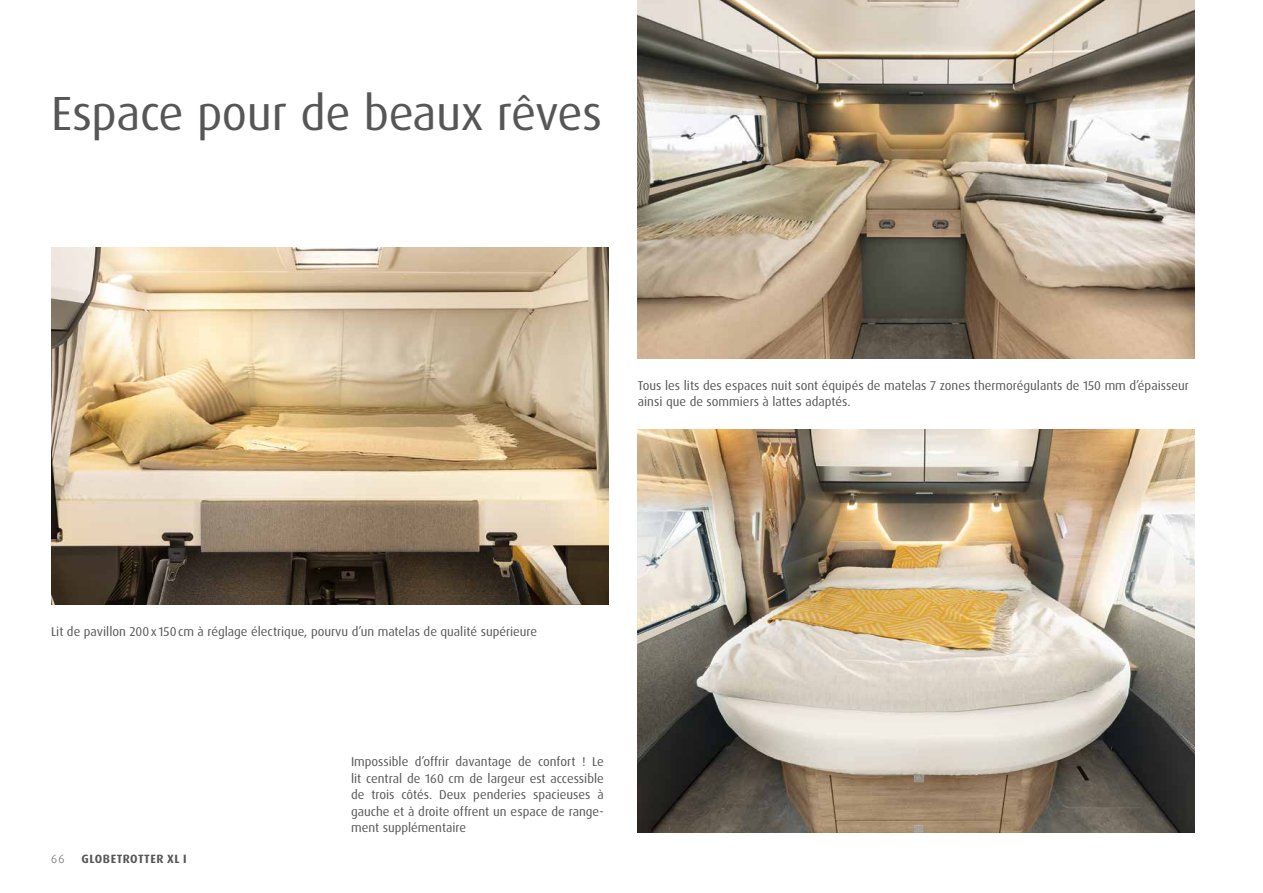
<style>
.page{position:relative;width:1263px;height:893px;background:#fff}
.page>*{position:absolute;margin:0;border:0;box-sizing:border-box;transform-origin:0 0}
.t1{font:48px "Dax OT";letter-spacing:-.01em;color:#565656}
.t2{font:12.75px/16.5px "Dax OT";color:#565656;text-align:justify}
.t3{font:700 12px "Dax Pro";letter-spacing:.04em;color:#565656}
.t4{font:300 12px "Dax OT";color:#565656}
</style>
<div class="page">
<img style="left:638px;top:429px;width:557px;height:403px">
<img style="left:638px;top:0;width:557px;height:359px">
<img style="left:51px;top:247px;width:557px;height:358px">
<h1 class="t1" style="left:51px;top:83px;width:553px">Espace pour de beaux rêves</h1>
<p class="t2" style="left:638px;top:377px;width:552px">Tous les lits des espaces nuit sont équipés de matelas 7 zones thermorégulants de 150 mm d’épaisseur ainsi que de sommiers à lattes adaptés.</p>
<p class="t2" style="left:51px;top:623px;width:488px">Lit de pavillon 200x 150cm à réglage électrique, pourvu d’un matelas de qualité supérieure</p>
<p class="t4" style="left:51px;top:851px;width:15px">66</p>
<p class="t3" style="left:82px;top:851px;width:107px">GLOBETROTTER XL I</p>
<p class="t2" style="left:351px;top:754px;width:254px">Impossible d’offrir davantage de confort ! Le lit central de 160 cm de largeur est accessible de trois côtés. Deux penderies spacieuses à gauche et à droite offrent un espace de range&shy;ment supplémentaire</p>
</div>
